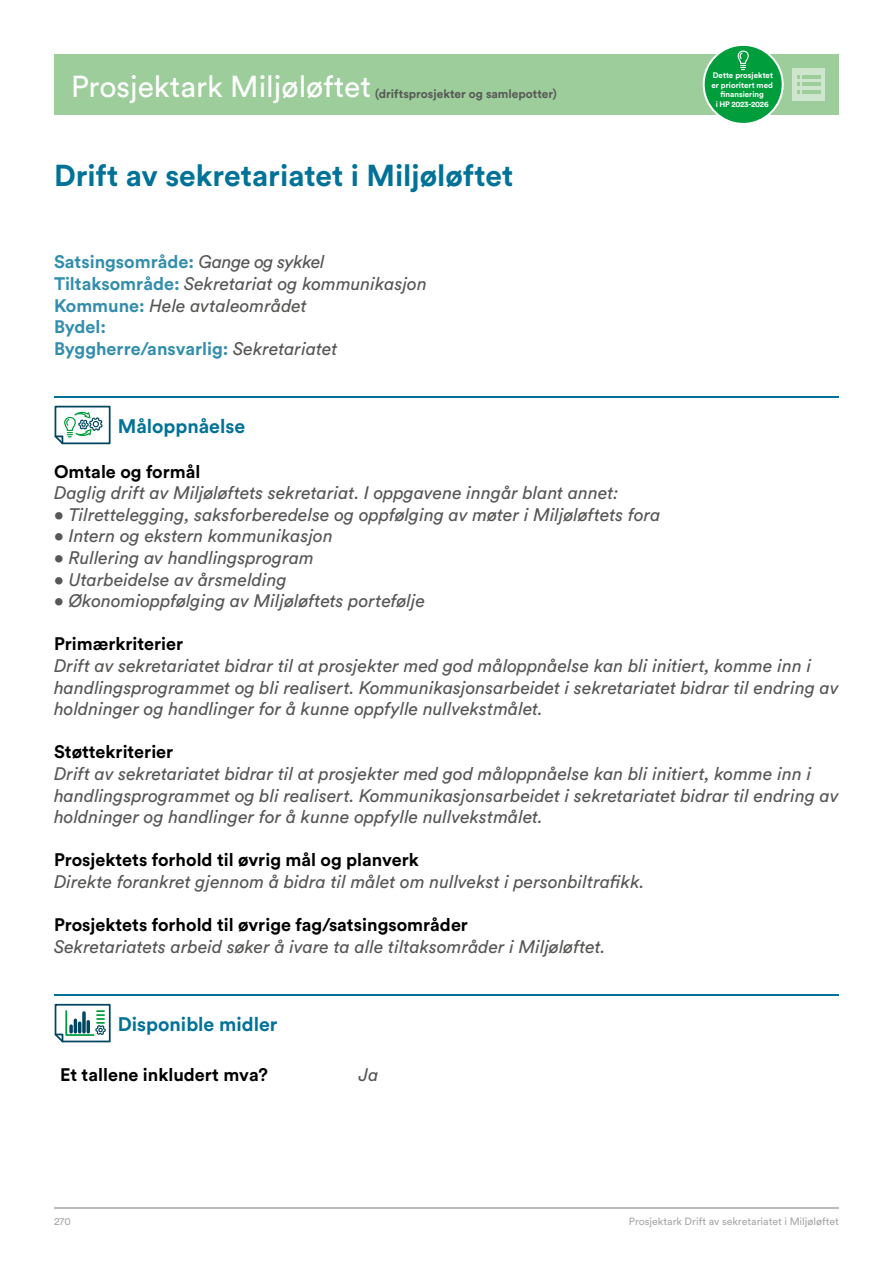
<style>
.page{position:relative;width:893px;height:1263px;background:#fff}
.page>*{position:absolute;margin:0;border:0;box-sizing:border-box;transform-origin:0 0}
.ML_-_Tittel_H1{font:700 30px "Circular Std";color:#007298}
.t1{font:30px "Circular Std";color:#fff}
.ML_-_Overskrift_H2{font:700 19.5px "Circular Std";color:#007298}
.ML_-_Brød_1{font:italic 18px/21.6px "Circular Std";color:#575756}
.ML_-_Overskrift_H3{font:700 18px "Circular Std";color:#000}
.ML_-_Brød_1-2{font:700 18px "Circular Std";color:#338ead}
.t2{font:700 12px "Circular Std";color:#575756}
.ML_-_Brød_1-3{font:10.5px "Circular Std";color:#a8a8a7}
.t3{font:700 7.95px/9.6px "Circular Std";color:#fff;text-align:center}
.s1{font-weight:400;font-style:italic;color:#575756}
.s2{font-weight:700;font-style:normal;color:#338ead}
</style>
<div class="page">
<hr style="left:54px;top:1208px;width:785px;height:1px;background:#bcbcbc">
<div style="left:54px;top:54px;width:785px;height:61px;background:#9ccd9a"></div>
<div style="left:704px;top:45px;width:79px;height:79px;background:#009d3d;border-radius:50%"></div>
<div style="left:703px;top:44px;width:81px;height:81px;border:2px solid #fff;border-radius:50%"></div>
<svg style="left:738px;top:51px;width:11px;height:19px"></svg>
<div style="left:793px;top:68px;width:32px;height:33px;background:#cee6cd"></div>
<hr style="left:802px;top:76px;width:18px;height:3px;background:#9ccd9a">
<hr style="left:802px;top:83px;width:18px;height:3px;background:#9ccd9a">
<hr style="left:802px;top:90px;width:18px;height:3px;background:#9ccd9a">
<svg style="left:797px;top:76px;width:3px;height:17px"></svg>
<hr style="left:54px;top:397px;width:785px;height:1px;background:#007298">
<svg style="left:54px;top:405px;width:57px;height:40px"></svg>
<hr style="left:54px;top:995px;width:785px;height:1px;background:#007298">
<svg style="left:54px;top:1003px;width:57px;height:40px"></svg>
<h1 class="t1" style="left:71px;top:68px;width:302px">Prosjektark Miljøløftet</h1>
<p class="t2" style="left:375px;top:86px;width:183px">(driftsprosjekter og samlepotter)</p>
<h1 class="ML_-_Tittel_H1" style="left:54px;top:156px;width:461px">Drift av sekretariatet i Miljøløftet</h1>
<p class="ML_-_Brød_1-2" style="left:54px;top:250px;width:272px">Satsingsområde: <span class="s1">Gange og sykkel</span></p>
<p class="ML_-_Brød_1" style="left:54px;top:273px;width:375px"><span class="s2">Tiltaksområde:</span> Sekretariat og kommunikasjon</p>
<p class="ML_-_Brød_1" style="left:54px;top:294px;width:254px"><span class="s2">Kommune:</span> Hele avtaleområdet</p>
<p class="ML_-_Brød_1-2" style="left:54px;top:315px;width:54px">Bydel:</p>
<p class="ML_-_Brød_1-2" style="left:54px;top:337px;width:285px">Byggherre/ansvarlig: <span class="s1">Sekretariatet</span></p>
<p class="t3" style="left:711px;top:70px;width:63px">Dette prosjektet er prioritert med finansiering<br>i HP 2023-2026</p>
<h2 class="ML_-_Overskrift_H2" style="left:118px;top:413px;width:129px">Måloppnåelse</h2>
<h3 class="ML_-_Overskrift_H3" style="left:54px;top:460px;width:148px">Omtale og formål</h3>
<p class="ML_-_Brød_1" style="left:54px;top:482px;width:566px">Daglig drift av Miljøløftets sekretariat. I oppgavene inngår blant annet:</p>
<p class="ML_-_Brød_1" style="left:54px;top:503px;width:608px">• Tilrettelegging, saksforberedelse og oppfølging av møter i Miljøløftets fora</p>
<p class="ML_-_Brød_1" style="left:54px;top:525px;width:280px">• Intern og ekstern kommunikasjon</p>
<p class="ML_-_Brød_1" style="left:54px;top:547px;width:262px">• Rullering av handlingsprogram</p>
<p class="ML_-_Brød_1" style="left:54px;top:568px;width:234px">• Utarbeidelse av årsmelding</p>
<p class="ML_-_Brød_1" style="left:54px;top:590px;width:373px">• Økonomioppfølging av Miljøløftets portefølje</p>
<h3 class="ML_-_Overskrift_H3" style="left:54px;top:632px;width:131px">Primærkriterier</h3>
<p class="ML_-_Brød_1" style="left:54px;top:655px;width:786px">Drift av sekretariatet bidrar til at prosjekter med god måloppnåelse kan bli initiert, komme inn i handlingsprogrammet og bli realisert. Kommunikasjonsarbeidet i sekretariatet bidrar til endring av holdninger og handlinger for å kunne oppfylle nullvekstmålet.</p>
<h3 class="ML_-_Overskrift_H3" style="left:54px;top:740px;width:121px">Støttekriterier</h3>
<p class="ML_-_Brød_1" style="left:54px;top:763px;width:786px">Drift av sekretariatet bidrar til at prosjekter med god måloppnåelse kan bli initiert, komme inn i handlingsprogrammet og bli realisert. Kommunikasjonsarbeidet i sekretariatet bidrar til endring av holdninger og handlinger for å kunne oppfylle nullvekstmålet.</p>
<h3 class="ML_-_Overskrift_H3" style="left:54px;top:848px;width:366px">Prosjektets forhold til øvrig mål og planverk</h3>
<p class="ML_-_Brød_1" style="left:54px;top:871px;width:592px">Direkte forankret gjennom å bidra til målet om nullvekst i personbiltrafikk.</p>
<h3 class="ML_-_Overskrift_H3" style="left:54px;top:913px;width:415px">Prosjektets forhold til øvrige fag/satsingsområder</h3>
<p class="ML_-_Brød_1" style="left:54px;top:935px;width:553px">Sekretariatets arbeid søker å ivare ta alle tiltaksområder i Miljøløftet.</p>
<h2 class="ML_-_Overskrift_H2" style="left:118px;top:1011px;width:161px">Disponible midler</h2>
<h3 class="ML_-_Overskrift_H3" style="left:60px;top:1063px;width:210px">Et tallene inkludert mva?</h3>
<p class="ML_-_Brød_1" style="left:359px;top:1063px;width:21px">Ja</p>
<p class="ML_-_Brød_1-3" style="left:54px;top:1215px;width:18px">270</p>
<p class="ML_-_Brød_1-3" style="left:629px;top:1215px;width:212px">Prosjektark Drift av sekretariatet i Miljøløftet</p>
</div>
